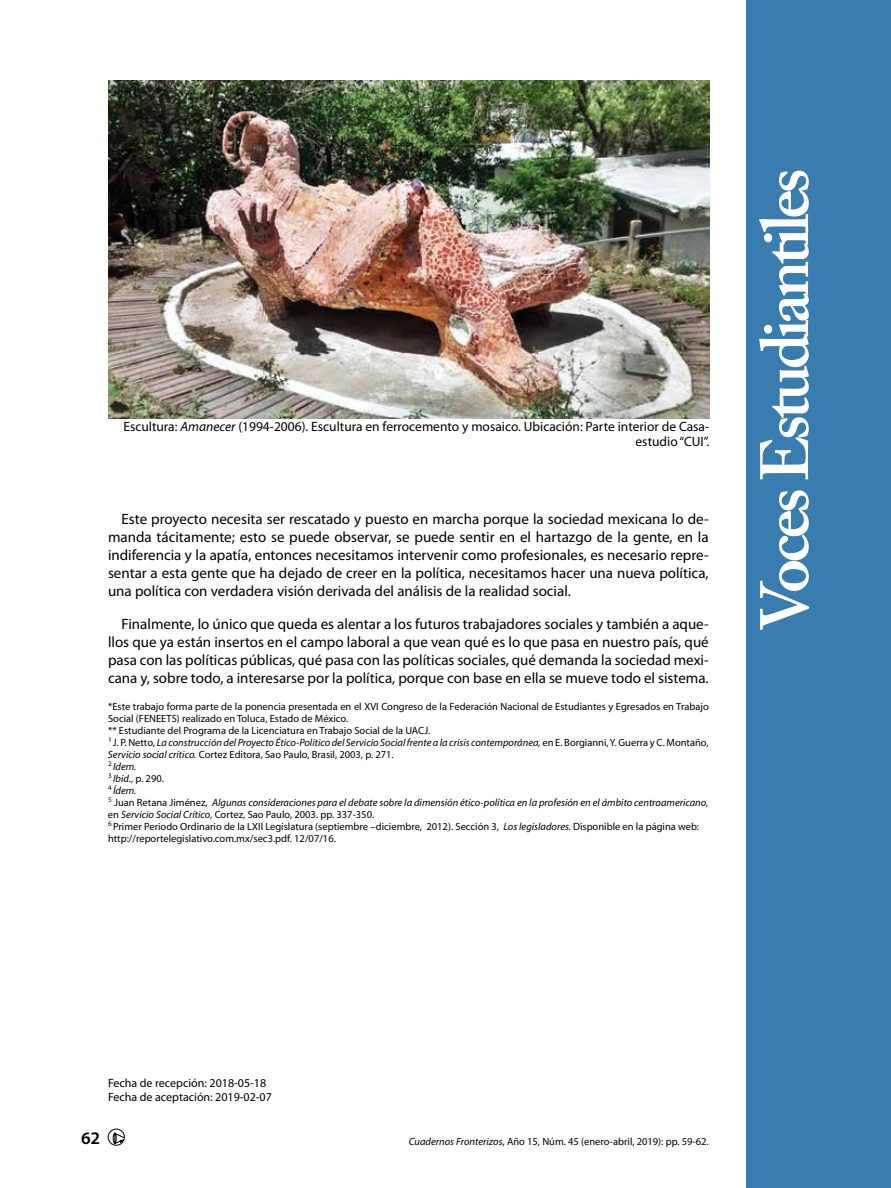
<style>
.page{position:relative;width:891px;height:1188px;background:#fff}
.page>*{position:absolute;margin:0;border:0;box-sizing:border-box;transform-origin:0 0}
.t1{font:600 67.5px "Adobe Caslon Pro";letter-spacing:-.06em;color:#fff}
.t2{font:600 17.7px "Myriad Pro";color:#000}
.t3{font:15px/18px "Myriad Pro";color:#000;text-align:justify}
.t4{font:13.5px/15px "Myriad Pro";color:#000;text-align:right}
.t5{font:12px/13.5px "Myriad Pro";color:#000}
.t6{font:10.5px/12px "Myriad Pro";color:#000}
.s1{font-style:italic}
</style>
<div class="page">
<div style="left:747px;top:0;width:144px;height:1188px;background:#397db0"></div>
<svg style="left:108px;top:1129px;width:17px;height:17px"></svg>
<img style="left:109px;top:81px;width:600px;height:337px">
<p class="t4" style="left:123px;top:419px;width:587px">Escultura: <span class="s1">Amanecer</span> (1994-2006). Escultura en ferrocemento y mosaico. Ubicación: Parte interior de Casa&shy;estudio “CUI”.</p>
<p class="t3" style="left:108px;top:510px;width:602px;text-indent:14px">Este proyecto necesita ser rescatado y puesto en marcha porque la sociedad mexicana lo de&shy;manda tácitamente; esto se puede observar, se puede sentir en el hartazgo de la gente, en la indiferencia y la apatía, entonces necesitamos intervenir como profesionales, es necesario repre&shy;sentar a esta gente que ha dejado de creer en la política, necesitamos hacer una nueva política, una política con verdadera visión derivada del análisis de la realidad social.</p>
<p class="t3" style="left:108px;top:615px;width:602px;text-indent:14px">Finalmente, lo único que queda es alentar a los futuros trabajadores sociales y también a aque&shy;llos que ya están insertos en el campo laboral a que vean qué es lo que pasa en nuestro país, qué pasa con las políticas públicas, qué pasa con las políticas sociales, qué demanda la sociedad mexi&shy;cana y, sobre todo, a interesarse por la política, porque con base en ella se mueve todo el sistema.</p>
<p class="t6" style="left:108px;top:701px;width:602px">*Este trabajo forma parte de la ponencia presentada en el XVI Congreso de la Federación Nacional de Estudiantes y Egresados en Trabajo Social (FENEETS) realizado en Toluca, Estado de México.<br>** Estudiante del Programa de la Licenciatura en Trabajo Social de la UACJ.<br><sup>1</sup> J. P. Netto, <span class="s1">La construcción del Proyecto Ético-Político del Servicio Social frente a la crisis contemporánea,</span> en E. Borgianni, Y. Guerra y C. Montaño, <span class="s1">Servicio social crítico.</span> Cortez Editora, Sao Paulo, Brasil, 2003, p. 271.<br><sup>2</sup> <span class="s1">Idem.<br></span><sup>3</sup> <span class="s1">Ibid</span>., p. 290.<br><sup>4</sup> <span class="s1">Ídem.<br></span><sup>5</sup> Juan Retana Jiménez, <span class="s1">Algunas consideraciones para el debate sobre la dimensión ético-política en la profesión en el ámbito centroamericano, </span>en <span class="s1">Servicio Social Crítico</span>, Cortez, Sao Paulo, 2003. pp. 337-350.<br><sup>6</sup> Primer Periodo Ordinario de la LXII Legislatura (septiembre –diciembre, 2012). Sección 3, <span class="s1">Los legisladores.</span> Disponible en la página web: http://reportelegislativo.com.mx/sec3.pdf. 12/07/16.</p>
<h1 class="t1" style="left:745px;top:631px;width:464px;rotate:-90deg">Voces Estudiantiles</h1>
<p class="t5" style="left:108px;top:1076px;width:165px">Fecha de recepción: 2018-05-18<br>Fecha de aceptación: 2019-02-07</p>
<h2 class="t2" style="left:81px;top:1127px;width:21px">62</h2>
<p class="t6" style="left:409px;top:1136px;width:301px"><span class="s1">Cuadernos Fronterizos</span>, Año 15, Núm. 45 (enero-abril, 2019): pp. 59-62.</p>
</div>
